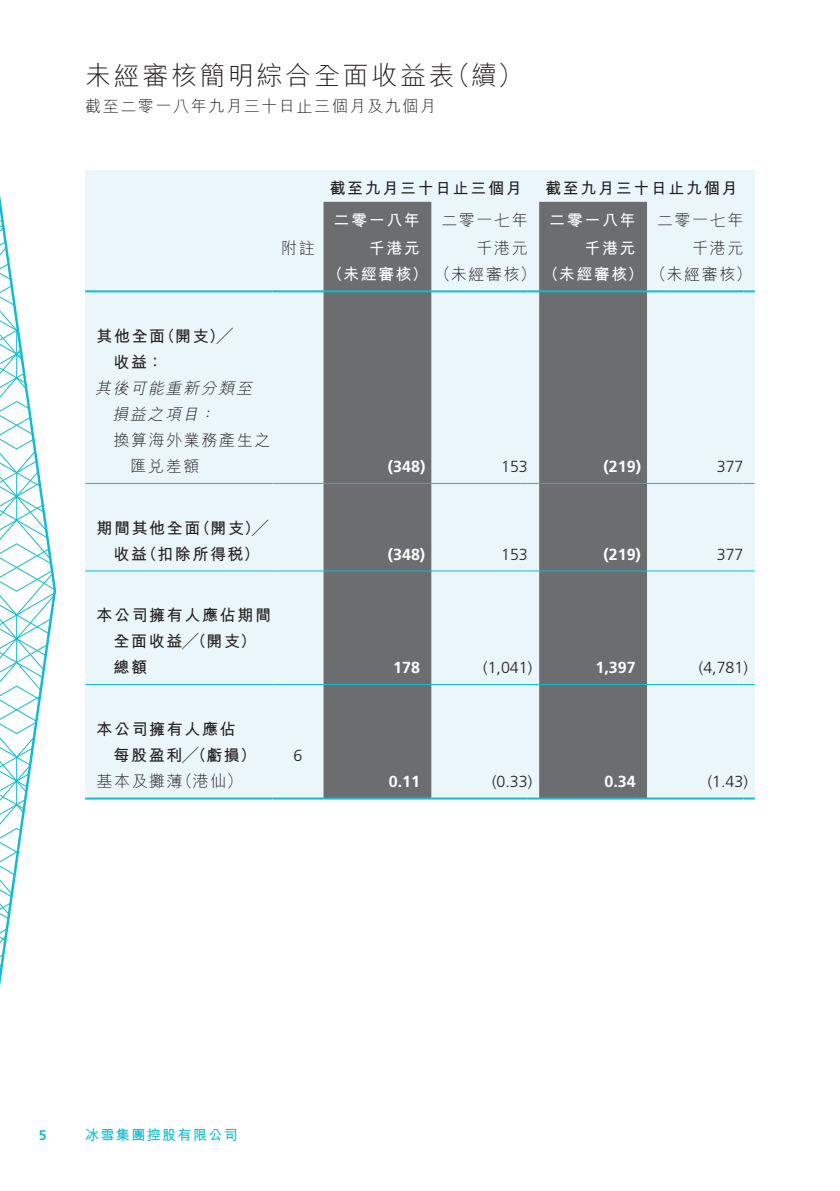
<style>
.page{position:relative;width:840px;height:1191px;background:#fff}
.page>*{position:absolute;margin:0;border:0;box-sizing:border-box;transform-origin:0 0}
.t1{font:300 26px "M Hei HK";letter-spacing:.1em;color:#231f20}
.t2{font:700 16px/26px "M Hei HK";letter-spacing:.1em;color:#231f20;text-align:right}
.t3{font:300 16px "M Hei HK";letter-spacing:.1em;color:#231f20}
.t4{font:700 16px "M Hei HK";letter-spacing:.1em;color:#fff}
.t5{font:300 16px "Frutiger LT Std";color:#231f20}
.t6{font:700 16px "Frutiger LT Std";color:#fff}
.t7{font:italic 300 16px/26px "M Hei HK";color:#231f20}
.t8{font:700 14px "M Hei HK";letter-spacing:.1em;color:#12bcce}
.t9{font:700 14px "Frutiger LT Std";color:#12bcce}
.s1{font-weight:300;color:#231f20}
</style>
<div class="page">
<div style="left:85px;top:170px;width:669px;height:627px;background:#eaf6f9"></div>
<svg style="left:323px;top:202px;width:323px;height:595px;background:#969b9e"></svg>
<hr style="left:85px;top:797px;width:187px;height:2px;background:#12bcce">
<hr style="left:272px;top:797px;width:51px;height:2px;background:#12bcce">
<hr style="left:323px;top:797px;width:97px;height:2px;background:#12bcce">
<svg style="left:420px;top:797px;width:11px;height:2px"></svg>
<hr style="left:431px;top:797px;width:96px;height:2px;background:#12bcce">
<svg style="left:527px;top:797px;width:12px;height:2px"></svg>
<hr style="left:539px;top:797px;width:96px;height:2px;background:#12bcce">
<svg style="left:635px;top:797px;width:11px;height:2px"></svg>
<hr style="left:646px;top:797px;width:97px;height:2px;background:#12bcce">
<svg style="left:743px;top:797px;width:11px;height:2px"></svg>
<hr style="left:85px;top:290px;width:187px;height:2px;background:#12bcce">
<hr style="left:272px;top:290px;width:51px;height:2px;background:#12bcce">
<hr style="left:323px;top:290px;width:97px;height:2px;background:#12bcce">
<svg style="left:420px;top:290px;width:11px;height:2px"></svg>
<hr style="left:431px;top:290px;width:96px;height:2px;background:#12bcce">
<svg style="left:527px;top:290px;width:12px;height:2px"></svg>
<hr style="left:539px;top:290px;width:96px;height:2px;background:#12bcce">
<svg style="left:635px;top:290px;width:11px;height:2px"></svg>
<hr style="left:646px;top:290px;width:97px;height:2px;background:#12bcce">
<svg style="left:743px;top:290px;width:11px;height:2px"></svg>
<hr style="left:85px;top:483px;width:187px;height:1px;background:#12bcce">
<hr style="left:272px;top:483px;width:51px;height:1px;background:#12bcce">
<hr style="left:323px;top:483px;width:97px;height:1px;background:#12bcce">
<hr style="left:431px;top:483px;width:96px;height:1px;background:#12bcce">
<svg style="left:527px;top:483px;width:12px;height:1px"></svg>
<hr style="left:539px;top:483px;width:96px;height:1px;background:#12bcce">
<hr style="left:646px;top:483px;width:97px;height:1px;background:#12bcce">
<hr style="left:85px;top:570px;width:187px;height:1px;background:#12bcce">
<hr style="left:272px;top:570px;width:51px;height:1px;background:#12bcce">
<hr style="left:323px;top:570px;width:97px;height:1px;background:#12bcce">
<hr style="left:431px;top:570px;width:96px;height:1px;background:#12bcce">
<svg style="left:527px;top:570px;width:12px;height:1px"></svg>
<hr style="left:539px;top:570px;width:96px;height:1px;background:#12bcce">
<hr style="left:646px;top:570px;width:97px;height:1px;background:#12bcce">
<hr style="left:85px;top:684px;width:187px;height:1px;background:#12bcce">
<hr style="left:272px;top:684px;width:51px;height:1px;background:#12bcce">
<hr style="left:323px;top:684px;width:97px;height:1px;background:#12bcce">
<hr style="left:431px;top:684px;width:96px;height:1px;background:#12bcce">
<svg style="left:527px;top:684px;width:12px;height:1px"></svg>
<hr style="left:539px;top:684px;width:96px;height:1px;background:#12bcce">
<hr style="left:646px;top:684px;width:97px;height:1px;background:#12bcce">
<svg style="left:0;top:195px;width:55px;height:791px"></svg>
<h1 class="t1" style="left:85px;top:63px;width:371px">未經審核簡明綜合全面收益表</h1>
<p class="t3" style="left:85px;top:98px;width:352px">截至二零一八年九月三十日止三個月及九個月</p>
<h1 class="t1" style="left:444px;top:63px;width:79px">（續(</h1>
<p class="t3" style="left:281px;top:240px;width:35px">附註</p>
<p class="t2" style="left:329px;top:174px;width:193px">截至九月三十日止三個月</p>
<p class="t4" style="left:333px;top:208px;width:88px">二零一八年</p>
<p class="t4" style="left:368px;top:236px;width:53px">千港元</p>
<p class="t3" style="left:441px;top:212px;width:88px">二零一七年</p>
<p class="t3" style="left:476px;top:240px;width:53px">千港元</p>
<p class="t2" style="left:545px;top:174px;width:193px">截至九月三十日止九個月</p>
<p class="t4" style="left:549px;top:208px;width:88px">二零一八年</p>
<p class="t4" style="left:584px;top:236px;width:53px">千港元</p>
<p class="t3" style="left:656px;top:212px;width:88px">二零一七年</p>
<p class="t3" style="left:691px;top:240px;width:53px">千港元</p>
<p class="t2" style="left:159px;top:322px;width:75px">（開支 ╱(</p>
<p class="t2" style="left:96px;top:322px;width:70px">其他全面收益：</p>
<p class="t7" style="left:198px;top:375px;width:58px;text-indent:-103px">其後可能重新分類至：</p>
<p class="t7" style="left:112px;top:401px;width:91px">損益之項目</p>
<p class="t3" style="left:113px;top:432px;width:158px">換算海外業務產生之</p>
<p class="t3" style="left:130px;top:458px;width:70px">匯兌差額</p>
<p class="t2" style="left:194px;top:513px;width:75px">（開支 ╱(</p>
<p class="t2" style="left:96px;top:513px;width:105px">期間其他全面</p>
<p class="t2" style="left:141px;top:539px;width:120px">（扣除所得稅(</p>
<p class="t2" style="left:113px;top:539px;width:35px">收益</p>
<p class="t2" style="left:96px;top:601px;width:176px;text-align:center">本公司擁有人應佔期間全面收益╱（開支(</p>
<p class="t2" style="left:113px;top:653px;width:35px">總額</p>
<p class="t2" style="left:96px;top:714px;width:141px">本公司擁有人應佔</p>
<p class="t2" style="left:113px;top:740px;width:144px">每股盈利╱（虧損(</p>
<p class="t3" style="left:177px;top:773px;width:67px">（港仙(</p>
<p class="t3" style="left:96px;top:773px;width:88px">基本及攤薄</p>
<p class="t5" style="left:293px;top:746px;width:10px">6</p>
<p class="t4" style="left:327px;top:262px;width:425px">（未經審核）<span class="s1">（未經審核）</span>（未經審核）<span class="s1">（未經審核(</span></p>
<p class="t6" style="left:388px;top:457px;width:39px">)348(</p>
<p class="t5" style="left:501px;top:458px;width:28px">153</p>
<p class="t6" style="left:603px;top:457px;width:39px">)219(</p>
<p class="t5" style="left:716px;top:458px;width:28px">377</p>
<p class="t6" style="left:387px;top:545px;width:39px">)348(</p>
<p class="t5" style="left:501px;top:545px;width:28px">153</p>
<p class="t6" style="left:603px;top:545px;width:39px">)219(</p>
<p class="t5" style="left:716px;top:545px;width:28px">377</p>
<p class="t6" style="left:393px;top:658px;width:28px">178</p>
<p class="t5" style="left:483px;top:659px;width:50px">)1,041(</p>
<p class="t6" style="left:595px;top:658px;width:42px">1,397</p>
<p class="t5" style="left:698px;top:659px;width:50px">)4,781(</p>
<p class="t6" style="left:388px;top:772px;width:33px">0.11</p>
<p class="t5" style="left:492px;top:772px;width:42px">)0.33(</p>
<p class="t6" style="left:604px;top:772px;width:33px">0.34</p>
<p class="t5" style="left:707px;top:772px;width:42px">)1.43(</p>
<p class="t9" style="left:39px;top:1126px;width:9px">5</p>
<p class="t8" style="left:85px;top:1124px;width:154px">冰雪集團控股有限公司</p>
</div>
